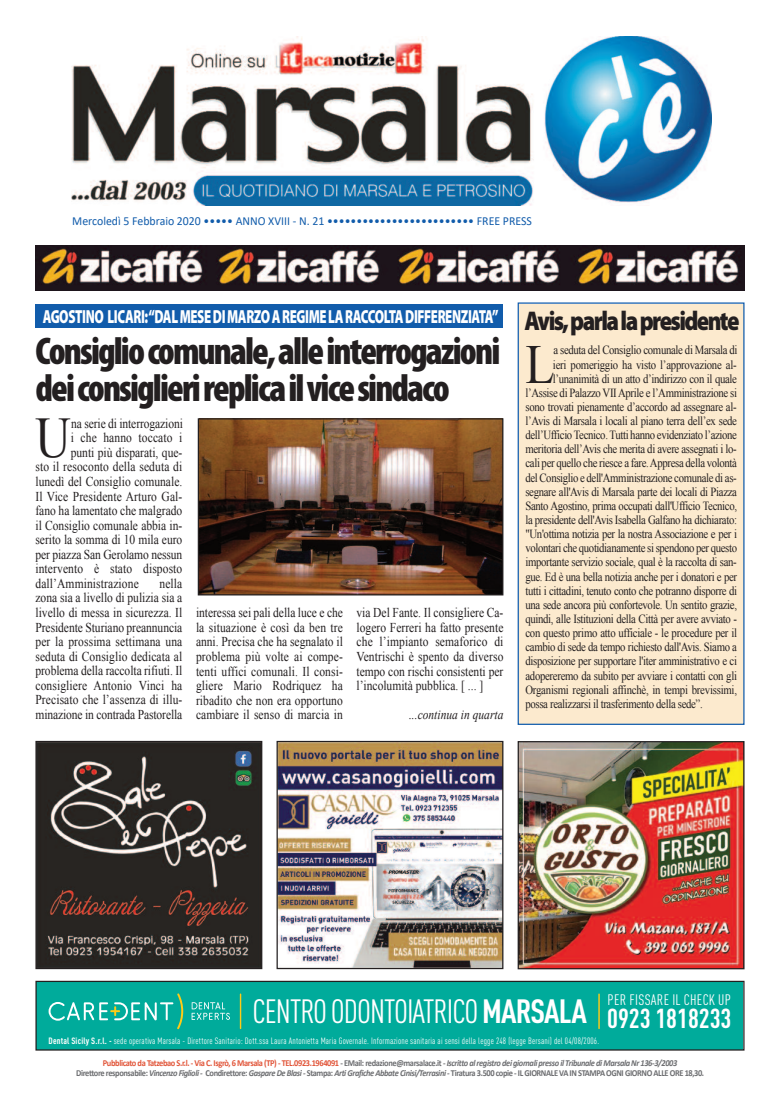
<style>
.page{position:relative;width:780px;height:1113px;background:#fff}
.page>*{position:absolute;margin:0;border:0;box-sizing:border-box;transform-origin:0 0}
.t1{font:57.5px "Times New Roman";color:#231f20;scale:.85 1}
.t2{font:55.12px "Times New Roman";color:#231f20;scale:.86 1}
.t3{font:900 condensed 38.75px/37.4px "Myriad Pro";letter-spacing:-.05em;color:#231f20}
.t4{font:33.25px "DIN Pro Condensed Regular+ORIYPH";letter-spacing:-.03em;color:#fff}
.t5{font:900 27.12px "Myriad Pro";letter-spacing:-.07em;color:#231f20;scale:.85 1}
.t6{font:27.12px "DIN Pro Condensed Bold+AVAHRW";color:#fff}
.t7{font:900 19px "Myriad Pro";letter-spacing:-.03em;color:#fff;scale:.68 1}
.t8{font:15px "DIN Pro Condensed Regular+ORIYPH";letter-spacing:.02em;color:#fff}
.t9{font:13.5px/14.5px "Times New Roman";color:#231f20;text-align:justify;scale:.85 1}
.t10{font:italic 13.5px "Times New Roman";color:#231f20;scale:.85 1}
.t11{font:12.38px "Times New Roman";letter-spacing:-.03em;color:#231f20;scale:.86 1}
.t12{font:12.25px "Calibri";color:#115cab;scale:.96 1}
.t13{font:700 9.12px/10.2px "Calibri";letter-spacing:-.045em;color:#6c6d70;text-align:center;scale:.92 1}
.t14{font:9.12px "DIN Pro Condensed Regular+ORIYPH";letter-spacing:.02em;color:#fff}
.s1{font-family:"DIN Pro Condensed Bold+AVAHRW"}
.s2{color:#e15438}
.s3{font-style:italic}
</style>
<div class="page">
<img style="left:35px;top:246px;width:709px;height:45px">
<img style="left:72px;top:36px;width:639px;height:169px">
<div style="left:35px;top:304px;width:468px;height:24px;background:#115cab"></div>
<img style="left:519px;top:743px;width:223px;height:224px">
<div style="left:517px;top:741px;width:227px;height:228px;border:1px solid #231f20"></div>
<div style="left:37px;top:982px;width:706px;height:67px;background:#00ab9b"></div>
<svg style="left:191px;top:1002px;width:39px;height:18px"></svg>
<svg style="left:49px;top:993px;width:134px;height:36px"></svg>
<hr style="left:240px;top:994px;width:1px;height:34px;background:#fecb17">
<hr style="left:598px;top:994px;width:1px;height:34px;background:#fecb17">
<div style="left:35px;top:980px;width:709px;height:70px;border:1px solid #231f20"></div>
<img style="left:278px;top:743px;width:223px;height:224px">
<div style="left:276px;top:741px;width:227px;height:228px;border:1px solid #231f20"></div>
<img style="left:37px;top:743px;width:223px;height:224px">
<div style="left:35px;top:741px;width:227px;height:228px;border:1px solid #231f20"></div>
<div style="left:519px;top:304px;width:224px;height:419px;background:#fceace"></div>
<div style="left:517px;top:302px;width:227px;height:423px;border:1px solid #115cab"></div>
<img style="left:200px;top:420px;width:301px;height:173px">
<div style="left:198px;top:418px;width:305px;height:177px;border:1px solid #231f20"></div>
<p class="t12" style="left:72px;top:216px;width:480px">Mercoledì 5 Febbraio 2020 ••••• ANNO XVIII - N. 21 ••••••••••••••••••••••••• FREE PRESS</p>
<h3 class="t7" style="left:43px;top:309px;width:672px">AGOSTINO LICARI:“DALMESEDIMARZOAREGIMELARACCOLTADIFFERENZIATA”</h3>
<h3 class="t3" style="left:35px;top:335px;width:466px">Consigliocomunale,alleinterrogazioni deiconsiglierireplicailvicesindaco</h3>
<h1 class="t1" style="left:35px;top:405px;width:43px">U</h1>
<p class="t9" style="left:71px;top:416px;width:133px">na serie di interrogazioni</p>
<p class="t9" style="left:71px;top:430px;width:133px">i che hanno toccato i</p>
<p class="t9" style="left:71px;top:445px;width:133px">punti più disparati, que-</p>
<p class="t9" style="left:35px;top:459px;width:174px">sto il resoconto della seduta di</p>
<p class="t9" style="left:35px;top:474px;width:174px">lunedì del Consiglio comunale.</p>
<p class="t9" style="left:35px;top:489px;width:174px">Il Vice Presidente Arturo Gal-</p>
<p class="t9" style="left:35px;top:503px;width:174px">fano ha lamentato che malgrado</p>
<p class="t9" style="left:35px;top:518px;width:174px">il Consiglio comunale abbia in-</p>
<p class="t9" style="left:35px;top:532px;width:174px">serito la somma di 10 mila euro</p>
<p class="t9" style="left:35px;top:547px;width:174px">per piazza San Gerolamo nessun</p>
<p class="t9" style="left:35px;top:561px;width:174px">intervento è stato disposto</p>
<p class="t9" style="left:35px;top:576px;width:123px">dall’Amministrazione</p>
<p class="t9" style="left:35px;top:576px;width:174px;text-indent:124px">nella zona sia a livello di pulizia sia a livello di messa in sicurezza. Il Presidente Sturiano preannuncia per la prossima settimana una seduta di Consiglio dedicata al problema della raccolta rifiuti. Il consigliere Antonio Vinci ha Precisato che l’assenza di illu&shy;minazione in contrada Pastorella</p>
<p class="t9" style="left:196px;top:605px;width:174px">interessa sei pali della luce e che la situazione è così da ben tre anni. Precisa che ha segnalato il problema più volte ai compe&shy;tenti uffici comunali. Il consi&shy;gliere Mario Rodriquez ha ribadito che non era opportuno cambiare il senso di marcia in</p>
<p class="t9" style="left:356px;top:605px;width:174px">via Del Fante. Il consigliere Ca&shy;logero Ferreri ha fatto presente che l’impianto semaforico di Ventrischi è spento da diverso tempo con rischi consistenti per l’incolumità pubblica. [ ... ]</p>
<p class="t10" style="left:409px;top:707px;width:113px">...continua in quarta</p>
<h3 class="t5" style="left:524px;top:310px;width:254px">Avis,parlalapresidente</h3>
<h2 class="t2" style="left:525px;top:333px;width:35px">L</h2>
<p class="t11" style="left:553px;top:343px;width:215px">a seduta del Consiglio comunale di Marsala di</p>
<p class="t11" style="left:553px;top:357px;width:215px">ieri pomeriggio ha visto l’approvazione al-</p>
<p class="t11" style="left:553px;top:371px;width:215px">l’unanimità di un atto d’indirizzo con il quale</p>
<p class="t11" style="left:525px;top:386px;width:247px">l’Assise di Palazzo VIIAprile e l’Amministrazione si</p>
<p class="t11" style="left:525px;top:400px;width:247px">sono trovati pienamente d’accordo ad assegnare al-</p>
<p class="t11" style="left:525px;top:414px;width:247px">l’Avis di Marsala i locali al piano terra dell’ex sede</p>
<p class="t11" style="left:525px;top:428px;width:247px">dell’Ufficio Tecnico. Tutti hanno evidenziato l’azione</p>
<p class="t11" style="left:525px;top:442px;width:247px">meritoria dell’Avis che merita di avere assegnati i lo-</p>
<p class="t11" style="left:525px;top:456px;width:247px">cali per quello che riesce a fare.Appresa della volontà</p>
<p class="t11" style="left:525px;top:470px;width:247px">del Consiglio e dell'Amministrazione comunale di as-</p>
<p class="t11" style="left:525px;top:485px;width:247px">segnare all'Avis di Marsala parte dei locali di Piazza</p>
<p class="t11" style="left:525px;top:499px;width:247px">Santo Agostino, prima occupati dall'Ufficio Tecnico,</p>
<p class="t11" style="left:525px;top:513px;width:247px">la presidente dell'Avis Isabella Galfano ha dichiarato:</p>
<p class="t11" style="left:525px;top:527px;width:247px">"Un'ottima notizia per la nostra Associazione e per i</p>
<p class="t11" style="left:525px;top:541px;width:247px">volontari che quotidianamente si spendono per questo</p>
<p class="t11" style="left:525px;top:555px;width:247px">importante servizio sociale, qual è la raccolta di san-</p>
<p class="t11" style="left:525px;top:569px;width:247px">gue. Ed è una bella notizia anche per i donatori e per</p>
<p class="t11" style="left:525px;top:583px;width:247px">tutti i cittadini, tenuto conto che potranno disporre di</p>
<p class="t11" style="left:525px;top:598px;width:247px">una sede ancora più confortevole. Un sentito grazie,</p>
<p class="t11" style="left:525px;top:612px;width:247px">quindi, alle Istituzioni della Città per avere avviato -</p>
<p class="t11" style="left:525px;top:626px;width:247px">con questo primo atto ufficiale - le procedure per il</p>
<p class="t11" style="left:525px;top:640px;width:247px">cambio di sede da tempo richiesto dall'Avis. Siamo a</p>
<p class="t11" style="left:525px;top:654px;width:247px">disposizione per supportare l'iter amministrativo e ci</p>
<p class="t11" style="left:525px;top:668px;width:247px">adopereremo da subito per avviare i contatti con gli</p>
<p class="t11" style="left:525px;top:682px;width:247px">Organismi regionali affinchè, in tempi brevissimi,</p>
<p class="t11" style="left:525px;top:697px;width:208px">possa realizzarsi il trasferimento della sede”.</p>
<h3 class="t4" style="left:252px;top:999px;width:336px">CENTRO ODONTOIATRICO <span class="s1">MARSALA</span></h3>
<p class="t14" style="left:49px;top:1037px;width:552px"><span class="s1">Dental Sicily S.r.l. -</span> sede operativa Marsala - Direttore Sanitario: Dott.ssa Laura Antonietta Maria Governale. Informazione sanitaria ai sensi della legge 248 (legge Bersani) del 04/08/2006.</p>
<p class="t8" style="left:607px;top:994px;width:125px">PER FISSARE IL CHECK UP</p>
<h3 class="t6" style="left:607px;top:1009px;width:126px">0923 1818233</h3>
<p class="t13" style="left:76px;top:1058px;width:684px"><span class="s2">Pubblicato da Tatzebao S.r.l. - Via C. Isgrò, 6 Marsala (TP) - TEL.0923.1964091</span> - EMail: redazione@marsalace.it - <span class="s3">Iscritto al registro dei giornali presso il Tribunale di Marsala Nr 136-3/2003<br></span>Direttore responsabile: <span class="s3">Vincenzo Figlioli -</span> Condirettore: <span class="s3">Gaspare De Blasi -</span> Stampa: <span class="s3">Arti Grafiche Abbate Cinisi/Terrasini -</span> Tiratura 3.500 copie - IL GIORNALE VA IN STAMPA OGNI GIORNO ALLE ORE 18,30.</p>
</div>
